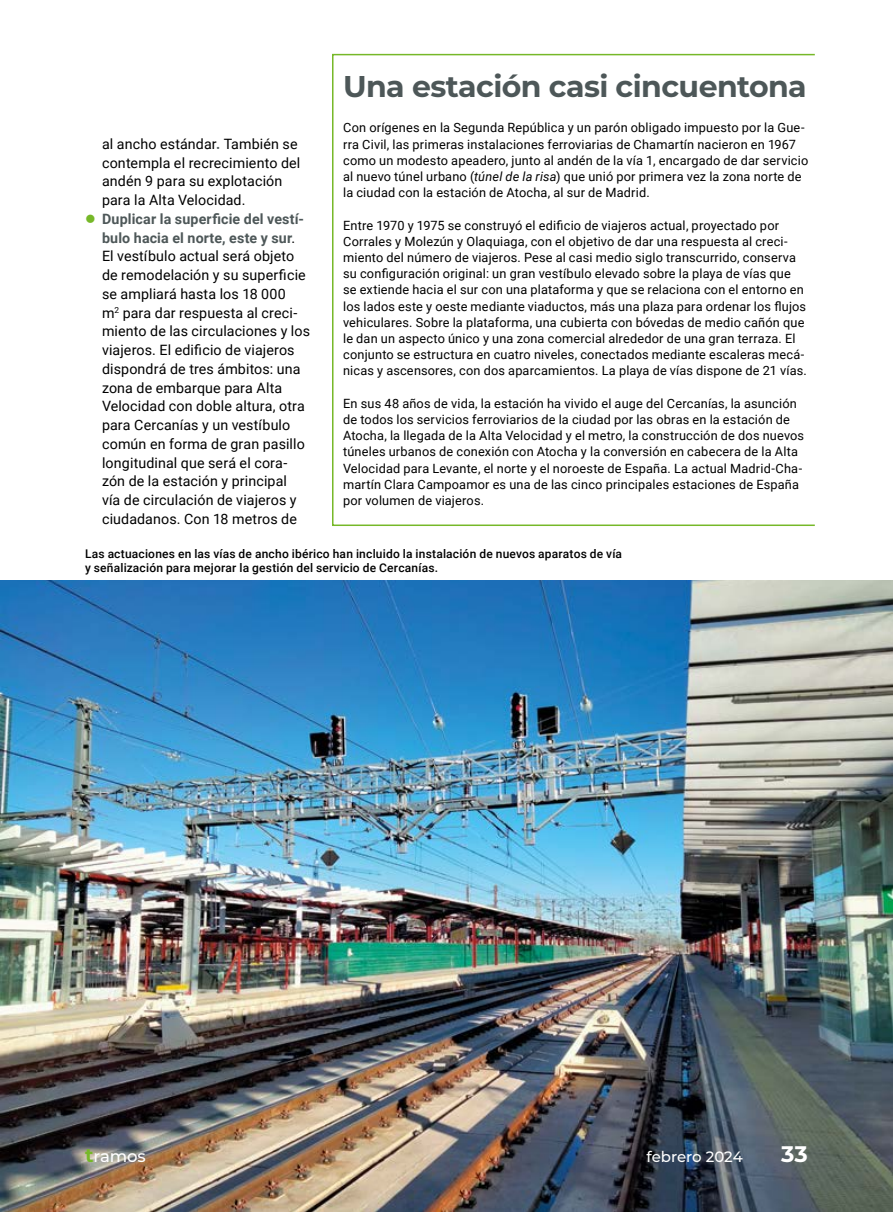
<style>
.page{position:relative;width:893px;height:1212px;background:#fff}
.page>*{position:absolute;margin:0;border:0;box-sizing:border-box;transform-origin:0 0}
.t1{font:700 30px "Montserrat";letter-spacing:-.02em;color:#4d5758}
.t2{font:700 22.5px "Montserrat";color:#fff}
.t3{font:500 16.5px "Montserrat";letter-spacing:-.005em;color:#fff}
.t4{font:500 15px "Montserrat";color:#fff}
.t5{font:14.25px/18.8px "Roboto";letter-spacing:.01em;color:#000}
.t6{font:12.75px/16.2px "Roboto";letter-spacing:.015em;color:#000}
.t7{font:500 12px/13.5px "Roboto";letter-spacing:.015em;color:#000}
.s1{font-weight:700;color:#4d5758}
.s2{color:#76b828}
.s3{font-style:italic}
.s4{font-weight:700;font-size:19.5px;color:#76b828}
</style>
<div class="page">
<img style="left:0;top:580px;width:893px;height:632px">
<div style="left:332px;top:54px;width:483px;height:472px;border:2px solid #76b828"></div>
<p class="t5" style="left:102px;top:134px;width:200px">al ancho estándar<span class="s1">.</span> También se contempla el recrecimiento del andén 9 para su explotación para la Alta Velocidad.</p>
<p class="t5" style="left:102px;top:209px;width:210px;text-indent:-17px"><span class="s2">●</span> <span class="s1">Duplicar la superficie del vestí&shy;bulo hacia el norte, este y sur</span>.<br>El vestíbulo actual será objeto de remodelación y su superficie se ampliará hasta los 18 000<br>m<sup>2</sup> para dar respuesta al creci&shy;miento de las circulaciones y los viajeros. El edificio de viajeros dispondrá de tres ámbitos: una zona de embarque para Alta<br>Velocidad con doble altura, otra para Cercanías y un vestíbulo común en forma de gran pasillo longitudinal que será el cora&shy;zón de la estación y principal<br>vía de circulación de viajeros y ciudadanos. Con 18 metros de</p>
<h1 class="t1" style="left:343px;top:64px;width:465px">Una estación casi cincuentona</h1>
<p class="t6" style="left:343px;top:119px;width:467px">Con orígenes en la Segunda República y un parón obligado impuesto por la Gue&shy;rra Civil, las primeras instalaciones ferroviarias de Chamartín nacieron en 1967 como un modesto apeadero, junto al andén de la vía 1, encargado de dar servicio al nuevo túnel urbano (<span class="s3">túnel de la risa</span>) que unió por primera vez la zona norte de la ciudad con la estación de Atocha, al sur de Madrid.</p>
<p class="t6" style="left:343px;top:216px;width:465px">Entre 1970 y 1975 se construyó el edificio de viajeros actual, proyectado por Corrales y Molezún y Olaquiaga, con el objetivo de dar una respuesta al creci&shy;miento del número de viajeros. Pese al casi medio siglo transcurrido, conserva su configuración original: un gran vestíbulo elevado sobre la playa de vías que se extiende hacia el sur con una plataforma y que se relaciona con el entorno en los lados este y oeste mediante viaductos, más una plaza para ordenar los flujos vehiculares. Sobre la plataforma, una cubierta con bóvedas de medio cañón que le dan un aspecto único y una zona comercial alrededor de una gran terraza. El conjunto se estructura en cuatro niveles, conectados mediante escaleras mecá&shy;nicas y ascensores, con dos aparcamientos. La playa de vías dispone de 21 vías.</p>
<p class="t6" style="left:343px;top:395px;width:462px">En sus 48 años de vida, la estación ha vivido el auge del Cercanías, la asunción de todos los servicios ferroviarios de la ciudad por las obras en la estación de Atocha, la llegada de la Alta Velocidad y el metro, la construcción de dos nuevos túneles urbanos de conexión con Atocha y la conversión en cabecera de la Alta Velocidad para Levante, el norte y el noroeste de España. La actual Madrid-Cha&shy;martín Clara Campoamor es una de las cinco principales estaciones de España por volumen de viajeros.</p>
<p class="t7" style="left:85px;top:547px;width:539px">Las actuaciones en las vías de ancho ibérico han incluido la instalación de nuevos aparatos de vía y señalización para mejorar la gestión del servicio de Cercanías.</p>
<p class="t3" style="left:85px;top:1144px;width:62px"><span class="s4">t</span>ramos</p>
<p class="t4" style="left:646px;top:1146px;width:98px">febrero 2024</p>
<h2 class="t2" style="left:781px;top:1137px;width:28px">33</h2>
</div>
